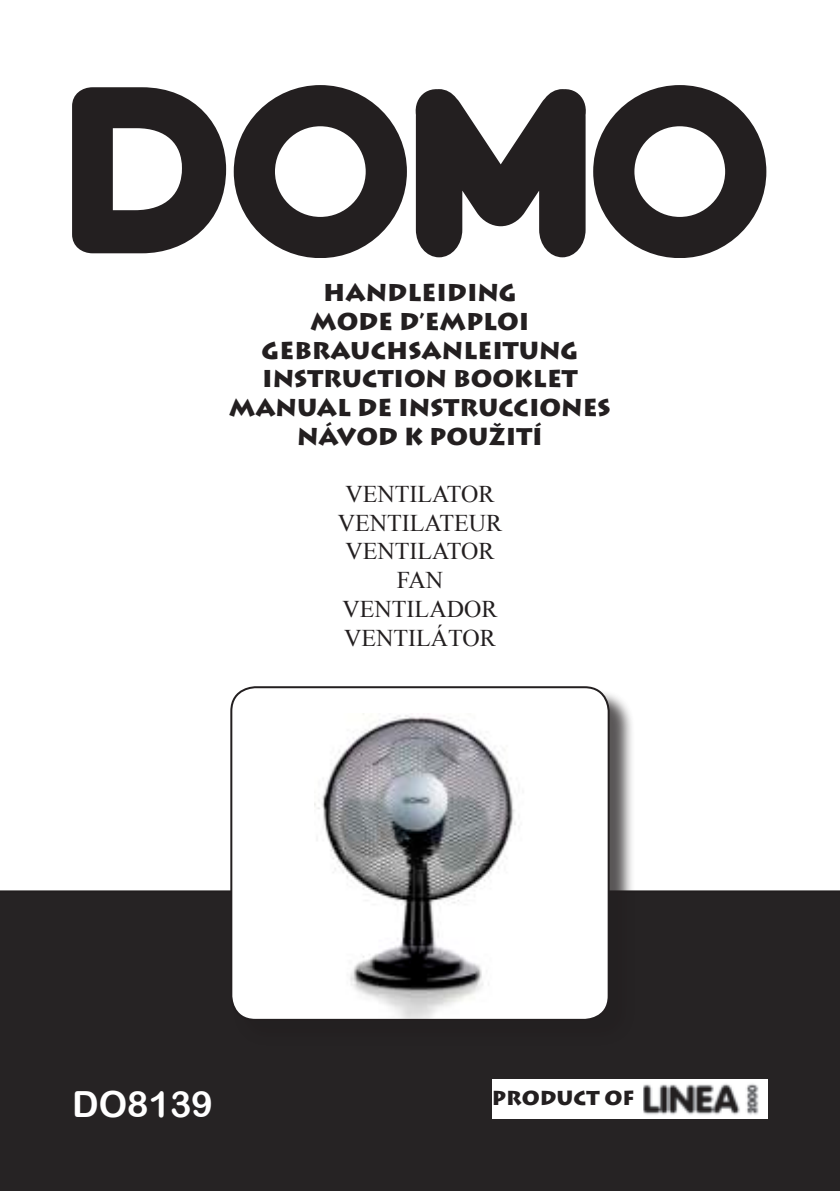
<style>
.page{position:relative;width:840px;height:1191px;background:#fff}
.page>*{position:absolute;margin:0;border:0;box-sizing:border-box;transform-origin:0 0}
.t1{font:36px "Arial Rounded MT Bold";color:#fff}
.t2{font:900 24px/28.8px "Lithos Pro";color:#231f20;text-align:center}
.t3{font:24px/28.8px "Times New Roman";color:#231f20;text-align:center}
.t4{font:900 20px "Lithos Pro";color:#231f20}
</style>
<div class="page">
<svg style="left:415px;top:89px;width:171px;height:168px"></svg>
<svg style="left:72px;top:87px;width:154px;height:166px"></svg>
<svg style="left:233px;top:85px;width:173px;height:173px"></svg>
<svg style="left:593px;top:85px;width:173px;height:173px"></svg>
<div style="left:0;top:890px;width:839px;height:301px;background:#262324"></div>
<div style="left:638px;top:1079px;width:129px;height:40px;background:#fff"></div>
<img style="left:643px;top:1084px;width:116px;height:31px">
<div style="left:491px;top:1079px;width:150px;height:40px;background:#fff"></div>
<div style="left:233px;top:689px;width:401px;height:356px;background:#231f20;opacity:.75"></div>
<div style="left:231px;top:687px;width:377px;height:332px;background:#fff;border-radius:24px"></div>
<img style="left:314px;top:713px;width:202px;height:304px">
<div style="left:230px;top:686px;width:379px;height:334px;border:2px solid #231f20;border-radius:24px"></div>
<p class="t2" style="left:229px;top:276px;width:383px">HANDLEIDING<br>MODE D’EMPLOI<br>GEBRAUCHSANLEITUNG<br>INSTRUCTION BOOKLET<br>MANUAL DE INSTRUCCIONES<br>NÁVOD K POUŽITÍ</p>
<p class="t3" style="left:338px;top:481px;width:165px">VENTILATOR<br>VENTILATEUR<br>VENTILATOR<br>FAN<br>VENTILADOR<br>VENTILÁTOR</p>
<h1 class="t1" style="left:72px;top:1083px;width:142px">DO8139</h1>
<p class="t4" style="left:491px;top:1086px;width:144px">PRODUCT OF</p>
</div>
